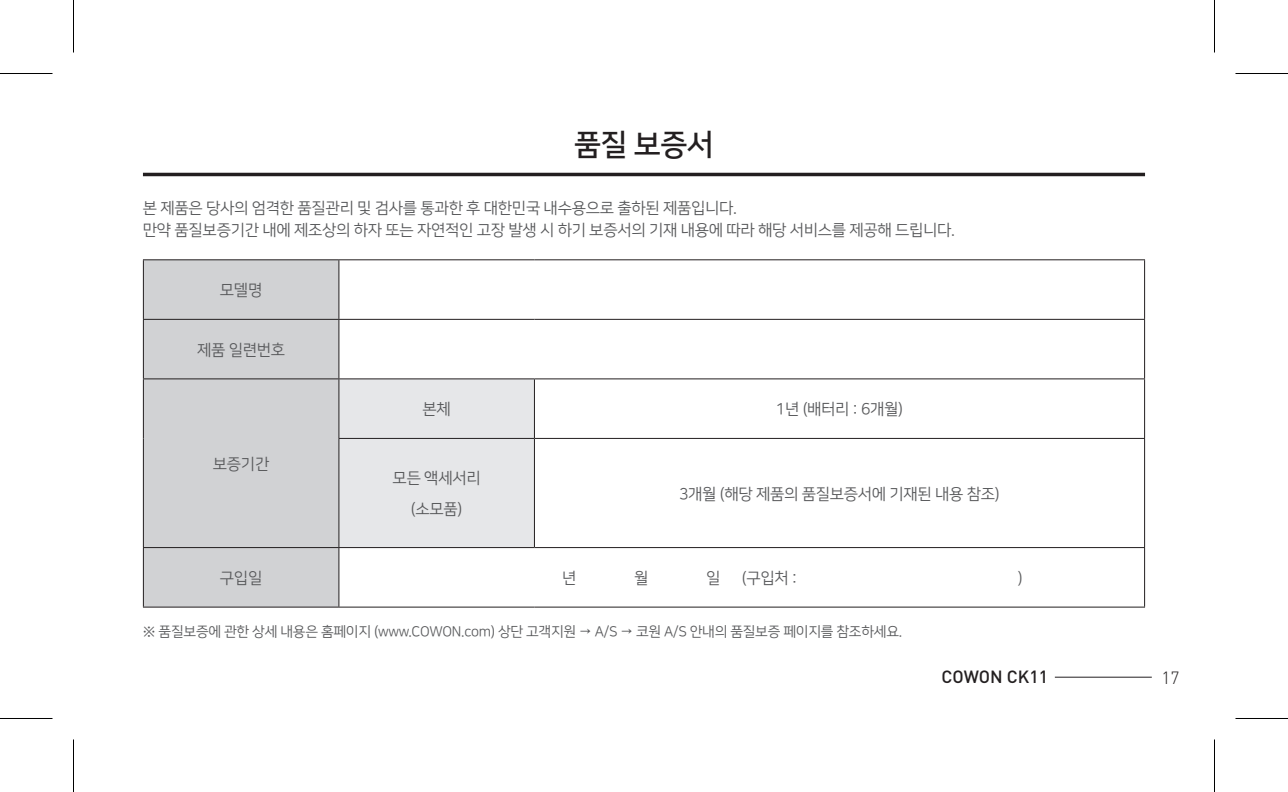
<style>
.page{position:relative;width:1288px;height:792px;background:#fff}
.page>*{position:absolute;margin:0;border:0;box-sizing:border-box;transform-origin:0 0}
.t1{font:29.75px "Nanum Square B";color:#231f20}
.t2{font:500 17.5px "DIN Pro";color:#231f20}
.t3{font:300 17.5px "DIN Pro";color:#231f20}
.t4{font:15.75px/22.8px "Nanum Square R";letter-spacing:-.02em;color:#57585a}
.t5{font:14px "Nanum Square R";letter-spacing:-.02em;color:#57585a}
</style>
<div class="page">
<hr style="left:1055px;top:676px;width:97px;height:2px;background:#231f20">
<div style="left:144px;top:260px;width:194px;height:346px;background:#d1d2d4"></div>
<div style="left:339px;top:379px;width:195px;height:168px;background:#e6e7e9"></div>
<hr style="left:143px;top:259px;width:196px;height:1px;background:#231f20">
<hr style="left:143px;top:260px;width:1px;height:59px;background:#231f20">
<hr style="left:339px;top:259px;width:195px;height:1px;background:#231f20">
<hr style="left:338px;top:260px;width:1px;height:59px;background:#231f20">
<hr style="left:534px;top:259px;width:611px;height:1px;background:#231f20">
<hr style="left:1144px;top:260px;width:1px;height:59px;background:#231f20">
<hr style="left:143px;top:319px;width:196px;height:1px;background:#231f20">
<hr style="left:143px;top:320px;width:1px;height:58px;background:#231f20">
<hr style="left:339px;top:319px;width:195px;height:1px;background:#231f20">
<hr style="left:338px;top:320px;width:1px;height:58px;background:#231f20">
<hr style="left:534px;top:319px;width:611px;height:1px;background:#231f20">
<hr style="left:1144px;top:320px;width:1px;height:58px;background:#231f20">
<hr style="left:143px;top:378px;width:196px;height:1px;background:#231f20">
<hr style="left:143px;top:379px;width:1px;height:59px;background:#231f20">
<hr style="left:339px;top:378px;width:195px;height:1px;background:#231f20">
<hr style="left:338px;top:379px;width:1px;height:59px;background:#231f20">
<hr style="left:534px;top:378px;width:611px;height:1px;background:#231f20">
<hr style="left:534px;top:379px;width:1px;height:59px;background:#231f20">
<hr style="left:1144px;top:379px;width:1px;height:59px;background:#231f20">
<hr style="left:143px;top:438px;width:1px;height:109px;background:#231f20">
<hr style="left:338px;top:438px;width:196px;height:1px;background:#231f20">
<hr style="left:338px;top:439px;width:1px;height:108px;background:#231f20">
<hr style="left:534px;top:438px;width:611px;height:1px;background:#231f20">
<hr style="left:534px;top:439px;width:1px;height:108px;background:#231f20">
<hr style="left:1144px;top:439px;width:1px;height:108px;background:#231f20">
<hr style="left:143px;top:547px;width:196px;height:1px;background:#231f20">
<hr style="left:143px;top:548px;width:1px;height:59px;background:#231f20">
<hr style="left:339px;top:547px;width:195px;height:1px;background:#231f20">
<hr style="left:338px;top:548px;width:1px;height:59px;background:#231f20">
<hr style="left:534px;top:547px;width:611px;height:1px;background:#231f20">
<hr style="left:1144px;top:548px;width:1px;height:59px;background:#231f20">
<hr style="left:143px;top:606px;width:196px;height:2px;background:#231f20">
<hr style="left:339px;top:606px;width:195px;height:2px;background:#231f20">
<hr style="left:534px;top:606px;width:611px;height:2px;background:#231f20">
<hr style="left:143px;top:173px;width:1002px;height:3px;background:#231f20">
<hr style="left:0;top:73px;width:52px;height:1px;background:#000">
<hr style="left:1235px;top:73px;width:53px;height:1px;background:#000">
<hr style="left:0;top:718px;width:52px;height:1px;background:#000">
<hr style="left:1235px;top:718px;width:53px;height:1px;background:#000">
<hr style="left:73px;top:0;width:1px;height:52px;background:#000">
<hr style="left:73px;top:739px;width:1px;height:53px;background:#000">
<hr style="left:1214px;top:0;width:1px;height:52px;background:#000">
<hr style="left:1214px;top:739px;width:1px;height:53px;background:#000">
<h1 class="t1" style="left:574px;top:129px;width:141px">품질 보증서</h1>
<p class="t4" style="left:143px;top:197px;width:813px">본 제품은 당사의 엄격한 품질관리 및 검사를 통과한 후 대한민국 내수용으로 출하된 제품입니다.<br>만약 품질보증기간 내에 제조상의 하자 또는 자연적인 고장 발생 시 하기 보증서의 기재 내용에 따라 해당 서비스를 제공해 드립니다.</p>
<p class="t4" style="left:220px;top:279px;width:44px">모델명</p>
<p class="t4" style="left:197px;top:339px;width:90px">제품 일련번호</p>
<p class="t4" style="left:213px;top:453px;width:58px">보증기간</p>
<p class="t4" style="left:422px;top:398px;width:30px">본체</p>
<p class="t4" style="left:776px;top:398px;width:129px">1년 (배터리 : 6개월)</p>
<p class="t4" style="left:393px;top:463px;width:90px;line-height:31.5px;text-align:center">모든 액세서리 (소모품)</p>
<p class="t4" style="left:679px;top:483px;width:322px">3개월 (해당 제품의 품질보증서에 기재된 내용 참조)</p>
<p class="t4" style="left:220px;top:567px;width:44px">구입일</p>
<p class="t4" style="left:562px;top:567px;width:16px">년</p>
<p class="t4" style="left:634px;top:567px;width:16px">월</p>
<p class="t4" style="left:706px;top:567px;width:16px">일</p>
<p class="t4" style="left:742px;top:567px;width:57px">(구입처 :</p>
<p class="t4" style="left:1018px;top:567px;width:6px">)</p>
<p class="t5" style="left:143px;top:624px;width:761px">※ 품질보증에 관한 상세 내용은 홈페이지 (www.COWON.com) 상단 고객지원 → A/S → 코원 A/S 안내의 품질보증 페이지를 참조하세요.</p>
<p class="t2" style="left:942px;top:664px;width:108px">COWON CK11</p>
<p class="t3" style="left:1161px;top:665px;width:19px">17</p>
</div>
